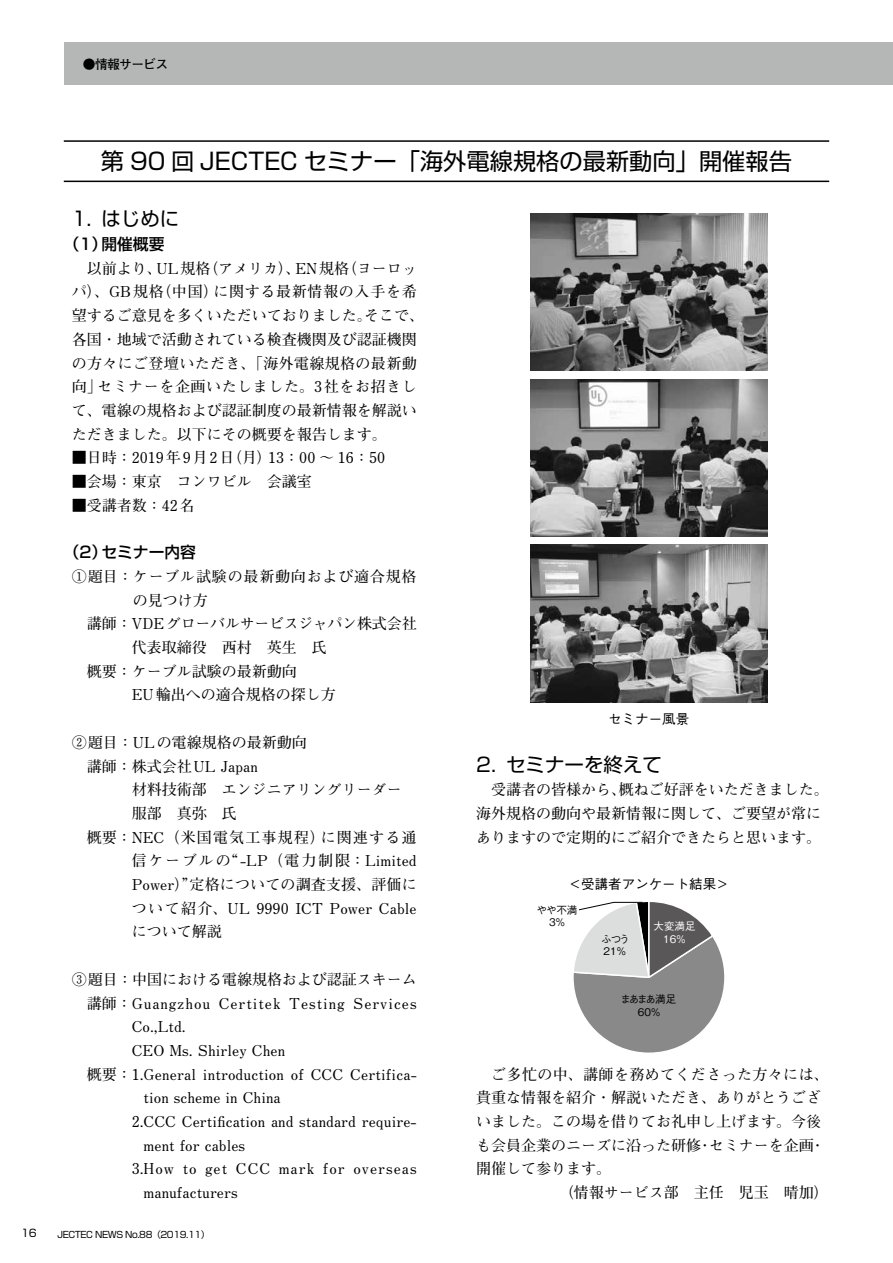
<style>
.page{position:relative;width:893px;height:1263px;background:#fff}
.page>*{position:absolute;margin:0;border:0;box-sizing:border-box;transform-origin:0 0}
.t1{font:23.25px "Shin Go Pro";color:#000}
.t2{font:19.5px "Shin Go Pro";color:#000}
.t3{font:500 15.75px "Shin Go Pro";color:#000}
.t4{font:700 15px/23.7px "Futo Min A101 Pro";color:#000}
.t5{font:700 15px "Futo Min A101 Pro";letter-spacing:.06em;color:#000}
.t6{font:700 15px "Futo Min A101 Pro";letter-spacing:.065em;color:#000}
.t7{font:700 15px "Futo Min A101 Pro";letter-spacing:.12em;color:#000}
.t8{font:700 15px "Futo Min A101 Pro";letter-spacing:.055em;color:#000}
.t9{font:700 15px "Futo Min A101 Pro";letter-spacing:.08em;color:#000}
.t10{font:700 15px "Futo Min A101 Pro";letter-spacing:.025em;color:#000}
.t11{font:500 13.5px "Gothic BBB Pro";color:#000}
.t12{font:700 12.75px "Futo Go B101 Pro";letter-spacing:-.05em;color:#000}
.t13{font:500 10.5px/12.6px "Gothic BBB Pr 6 N";letter-spacing:-.065em;color:#000}
.t14{font:500 10.5px/12.6px "Gothic BBB Pr 6 N";letter-spacing:-.145em;color:#000;text-align:center}
.t15{font:500 10.5px/12.6px "Gothic BBB Pr 6 N";color:#fff;text-align:center}
.t16{font:10.5px "Shin Go Pro";color:#000}
.t17{font:9px "Shin Go Pro";letter-spacing:-.05em;color:#000}
</style>
<div class="page">
<div style="left:64px;top:43px;width:829px;height:42px;background:#b5b6b6"></div>
<img style="left:530px;top:213px;width:237px;height:157px">
<img style="left:530px;top:379px;width:237px;height:157px">
<img style="left:530px;top:545px;width:237px;height:157px">
<svg style="left:573px;top:901px;width:152px;height:152px"></svg>
<hr style="left:64px;top:140px;width:765px;height:2px;background:#000">
<hr style="left:64px;top:181px;width:765px;height:1px;background:#000">
<p class="t12" style="left:83px;top:54px;width:87px">●情報サービス</p>
<h1 class="t1" style="left:101px;top:142px;width:693px">第 90 回 JECTEC セミナー「海外電線規格の最新動向」開催報告</h1>
<h2 class="t2" style="left:72px;top:203px;width:109px">1. はじめに</h2>
<p class="t3" style="left:64px;top:231px;width:102px">（1）開催概要</p>
<p class="t4" style="left:72px;top:254px;width:354px;text-indent:15px">以前より、UL規格（アメリカ）、EN規格（ヨーロッパ）、GB規格（中国）に関する最新情報の入手を希望するご意見を多くいただいておりました。そこで、各国・地域で活動されている検査機関及び認証機関の方々にご登壇いただき、「海外電線規格の最新動向」セミナーを企画いたしました。3社をお招きして、電線の規格および認証制度の最新情報を解説いただきました。以下にその概要を報告します。</p>
<p class="t4" style="left:72px;top:444px;width:315px">■日時：2019年9月2日（月）13：00 〜 16：50</p>
<p class="t4" style="left:72px;top:468px;width:242px">■会場：東京　コンワビル　会議室</p>
<p class="t4" style="left:72px;top:491px;width:124px">■受講者数：42名</p>
<p class="t3" style="left:64px;top:539px;width:134px">（2）セミナー内容</p>
<p class="t8" style="left:72px;top:564px;width:346px">①題目：ケーブル試験の最新動向および適合規格</p>
<p class="t4" style="left:133px;top:586px;width:77px">の見つけ方</p>
<p class="t4" style="left:87px;top:610px;width:332px">講師：VDEグローバルサービスジャパン株式会社</p>
<p class="t4" style="left:132px;top:634px;width:196px">代表取締役　西村　英生　氏</p>
<p class="t4" style="left:87px;top:657px;width:212px">概要：ケーブル試験の最新動向</p>
<p class="t4" style="left:132px;top:681px;width:206px">EU輸出への適合規格の探し方</p>
<p class="t4" style="left:87px;top:728px;width:222px;text-indent:-15px">②題目：ULの電線規格の最新動向講師：株式会社UL Japan</p>
<p class="t4" style="left:132px;top:776px;width:271px">材料技術部　エンジニアリングリーダー</p>
<p class="t4" style="left:132px;top:800px;width:106px">服部　真弥　氏</p>
<p class="t9" style="left:87px;top:825px;width:331px">概要：NEC（米国電気工事規程）に関連する通</p>
<p class="t7" style="left:132px;top:849px;width:287px">信ケーブルの“-LP（電力制限：Limited</p>
<p class="t4" style="left:132px;top:871px;width:287px">Power）”定格についての調査支援、評価に</p>
<p class="t4" style="left:132px;top:894px;width:287px">ついて紹介、UL 9990 ICT Power Cable</p>
<p class="t4" style="left:132px;top:918px;width:91px">について解説</p>
<p class="t4" style="left:72px;top:965px;width:347px">③題目：中国における電線規格および認証スキーム</p>
<p class="t5" style="left:87px;top:991px;width:331px">講師：Guangzhou Certitek Testing Services</p>
<p class="t4" style="left:132px;top:1013px;width:56px">Co.,Ltd.</p>
<p class="t4" style="left:132px;top:1037px;width:155px">CEO Ms. Shirley Chen</p>
<p class="t4" style="left:87px;top:1060px;width:332px">概要：1.General introduction of CCC Certifica-</p>
<p class="t4" style="left:144px;top:1084px;width:139px">tion scheme in China</p>
<p class="t4" style="left:132px;top:1108px;width:287px">2.CCC Certification and standard require-</p>
<p class="t4" style="left:144px;top:1131px;width:103px">ment for cables</p>
<p class="t6" style="left:132px;top:1157px;width:286px">3.How to get CCC mark for overseas</p>
<p class="t4" style="left:144px;top:1179px;width:96px">manufacturers</p>
<p class="t16" style="left:21px;top:1225px;width:17px">16</p>
<p class="t17" style="left:58px;top:1227px;width:154px">JECTEC NEWS No.88（2019.11）</p>
<p class="t11" style="left:608px;top:708px;width:82px">セミナー風景</p>
<h2 class="t2" style="left:476px;top:748px;width:187px">2. セミナーを終えて</h2>
<p class="t4" style="left:476px;top:776px;width:354px;text-indent:15px">受講者の皆様から、概ねご好評をいただきました。海外規格の動向や最新情報に関して、ご要望が常にありますので定期的にご紹介できたらと思います。</p>
<p class="t11" style="left:570px;top:873px;width:158px">&lt;受講者アンケート結果&gt;</p>
<p class="t15" style="left:653px;top:919px;width:43px">大変満足<br>16％</p>
<p class="t13" style="left:536px;top:903px;width:42px;text-align:center">やや不満<br>3％</p>
<p class="t13" style="left:601px;top:932px;width:30px">ふつう<br>21％</p>
<p class="t14" style="left:620px;top:992px;width:57px">まあまあ満足<br>60％</p>
<p class="t10" style="left:491px;top:1062px;width:339px">ご多忙の中、講師を務めてくださった方々には、</p>
<p class="t4" style="left:476px;top:1084px;width:346px">貴重な情報を紹介・解説いただき、ありがとうござ</p>
<p class="t4" style="left:476px;top:1108px;width:346px">いました。この場を借りてお礼申し上げます。今後</p>
<p class="t4" style="left:476px;top:1131px;width:350px">も会員企業のニーズに沿った研修・セミナーを企画・</p>
<p class="t4" style="left:476px;top:1155px;width:136px">開催して参ります。</p>
<p class="t4" style="left:559px;top:1179px;width:271px">（情報サービス部　主任　児玉　晴加）</p>
</div>
